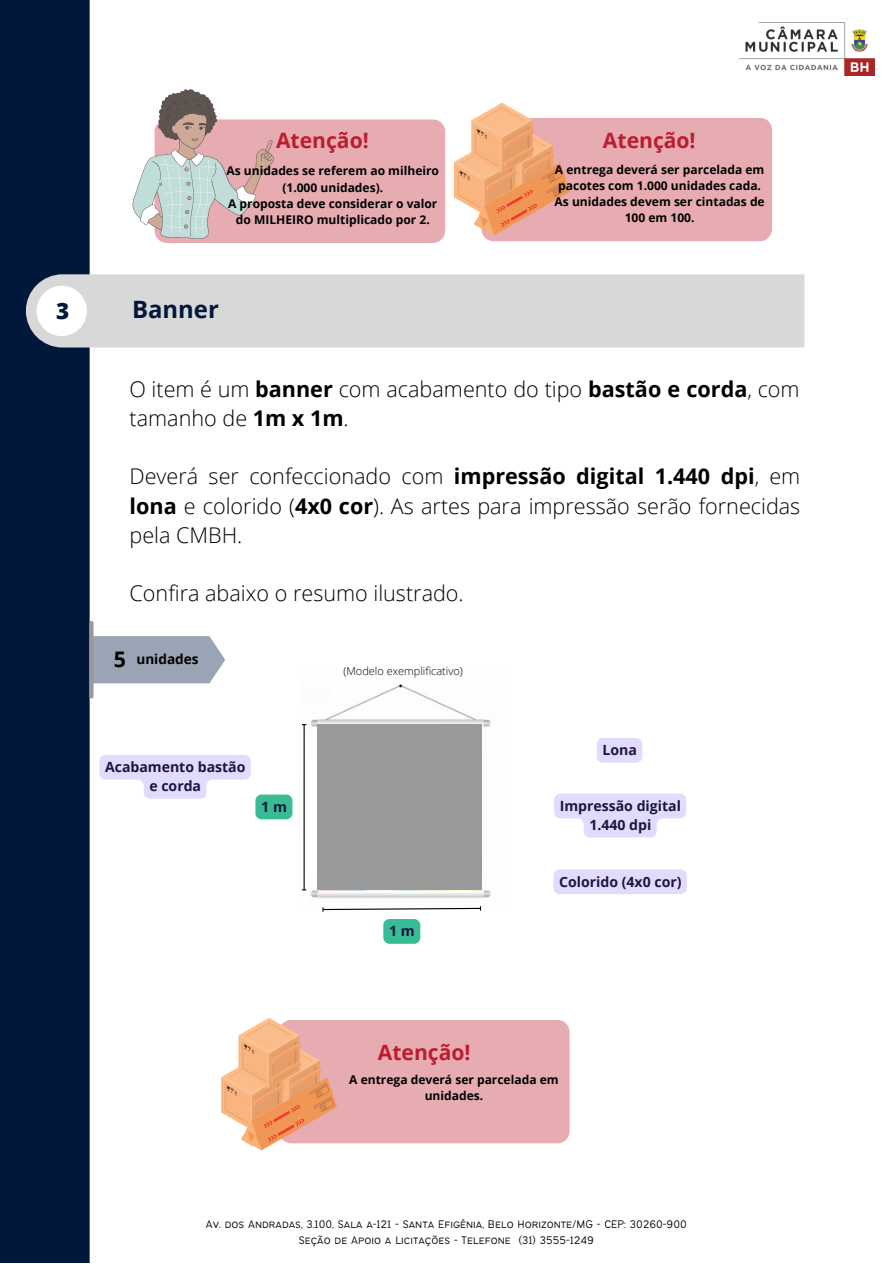
<style>
.page{position:relative;width:893px;height:1264px;background:#fff}
.page>*{position:absolute;margin:0;border:0;box-sizing:border-box;transform-origin:0 0}
.t1{font:700 23.85px "Open Sans";color:#01183b}
.t2{font:800 22.5px "Open Sans";color:#01183b}
.t3{font:300 21.6px/29.2px "Open Sans";color:#000}
.t4{font:700 21.45px "Open Sans";color:#000}
.t5{font:700 21.15px "Open Sans";color:#bd1c2e}
.t6{font:700 14.1px/19px "Open Sans";color:#191840;text-align:center}
.t7{font:700 13.65px "Open Sans";color:#000}
.t8{font:700 12px/16.2px "Open Sans";color:#000;text-align:center}
.t9{font:300 12px "Bantayog";color:#000}
.t10{font:300 10.95px "Open Sans";color:#000}
.s1{font-weight:700}
</style>
<div class="page">
<div style="left:0;top:0;width:90px;height:1262px;background:#01183b"></div>
<div style="left:154px;top:119px;width:291px;height:124px;background:#e6acb2;border-radius:12px"></div>
<svg style="left:132px;top:89px;width:142px;height:151px"></svg>
<div style="left:481px;top:118px;width:291px;height:123px;background:#e6acb2;border-radius:12px"></div>
<svg style="left:454px;top:103px;width:115px;height:132px"></svg>
<div style="left:26px;top:274px;width:778px;height:73px;background:#d8d8d8"></div>
<svg style="left:35px;top:286px;width:53px;height:50px"></svg>
<svg style="left:93px;top:636px;width:132px;height:47px;background:#a1a9b8"></svg>
<svg style="left:89px;top:621px;width:4px;height:77px"></svg>
<img style="left:301px;top:684px;width:190px;height:224px">
<hr style="left:303px;top:725px;width:2px;height:164px;background:#000">
<svg style="left:322px;top:906px;width:159px;height:5px"></svg>
<div style="left:317px;top:724px;width:164px;height:165px;background:#999"></div>
<div style="left:279px;top:1019px;width:290px;height:124px;background:#e6acb2;border-radius:12px"></div>
<svg style="left:383px;top:919px;width:37px;height:24px"></svg>
<svg style="left:597px;top:738px;width:45px;height:24px"></svg>
<svg style="left:554px;top:793px;width:132px;height:44px"></svg>
<div style="left:553px;top:869px;width:133px;height:25px;background:#e1dcfd"></div>
<svg style="left:221px;top:1018px;width:116px;height:132px"></svg>
<svg style="left:99px;top:755px;width:193px;height:64px"></svg>
<img style="left:739px;top:22px;width:135px;height:53px">
<p class="t2" style="left:56px;top:295px;width:15px">3</p>
<p class="t5" style="left:276px;top:126px;width:94px">Atenção!</p>
<p class="t8" style="left:226px;top:163px;width:214px">As unidades se referem ao milheiro (1.000 unidades).</p>
<p class="t8" style="left:228px;top:195px;width:211px">A proposta deve considerar o valor do MILHEIRO multiplicado por 2.</p>
<p class="t1" style="left:132px;top:292px;width:88px">Banner</p>
<p class="t5" style="left:603px;top:126px;width:94px">Atenção!</p>
<p class="t8" style="left:554px;top:161px;width:212px">A entrega deverá ser parcelada em pacotes com 1.000 unidades cada.<br>As unidades devem ser cintadas de<br>100 em 100.</p>
<p class="t3" style="left:129px;top:373px;width:671px">O item é um <span class="s1">banner</span> com acabamento do tipo <span class="s1">bastão e corda</span>, com tamanho de <span class="s1">1m x 1m</span>.</p>
<p class="t3" style="left:129px;top:461px;width:672px;text-align:justify">Deverá ser confeccionado com <span class="s1">impressão digital 1.440 dpi</span>, em <span class="s1">lona</span> e colorido (<span class="s1">4x0 cor</span>). As artes para impressão serão fornecidas pela CMBH.</p>
<p class="t3" style="left:129px;top:578px;width:336px">Confira abaixo o resumo ilustrado.</p>
<p class="t4" style="left:114px;top:644px;width:14px">5</p>
<p class="t7" style="left:136px;top:649px;width:64px">unidades</p>
<p class="t6" style="left:105px;top:757px;width:142px">Acabamento bastão e corda</p>
<p class="t6" style="left:261px;top:797px;width:27px">1 m</p>
<p class="t10" style="left:343px;top:663px;width:121px">(Modelo exemplificativo)</p>
<p class="t6" style="left:389px;top:921px;width:27px">1 m</p>
<p class="t6" style="left:602px;top:740px;width:36px">Lona</p>
<p class="t6" style="left:559px;top:796px;width:123px">Impressão digital<br>1.440 dpi</p>
<p class="t6" style="left:559px;top:871px;width:124px">Colorido (4x0 cor)</p>
<p class="t5" style="left:378px;top:1036px;width:94px">Atenção!</p>
<p class="t8" style="left:349px;top:1070px;width:211px">A entrega deverá ser parcelada em unidades.</p>
<p class="t9" style="left:206px;top:1219px;width:482px">Av. dos Andradas, 3.100, Sala a-121 - Santa Efigênia, Belo Horizonte/MG - CEP: 30260-900</p>
<p class="t9" style="left:299px;top:1235px;width:297px">Seção de Apoio a Licitações - Telefone (31) 3555-1249</p>
</div>
